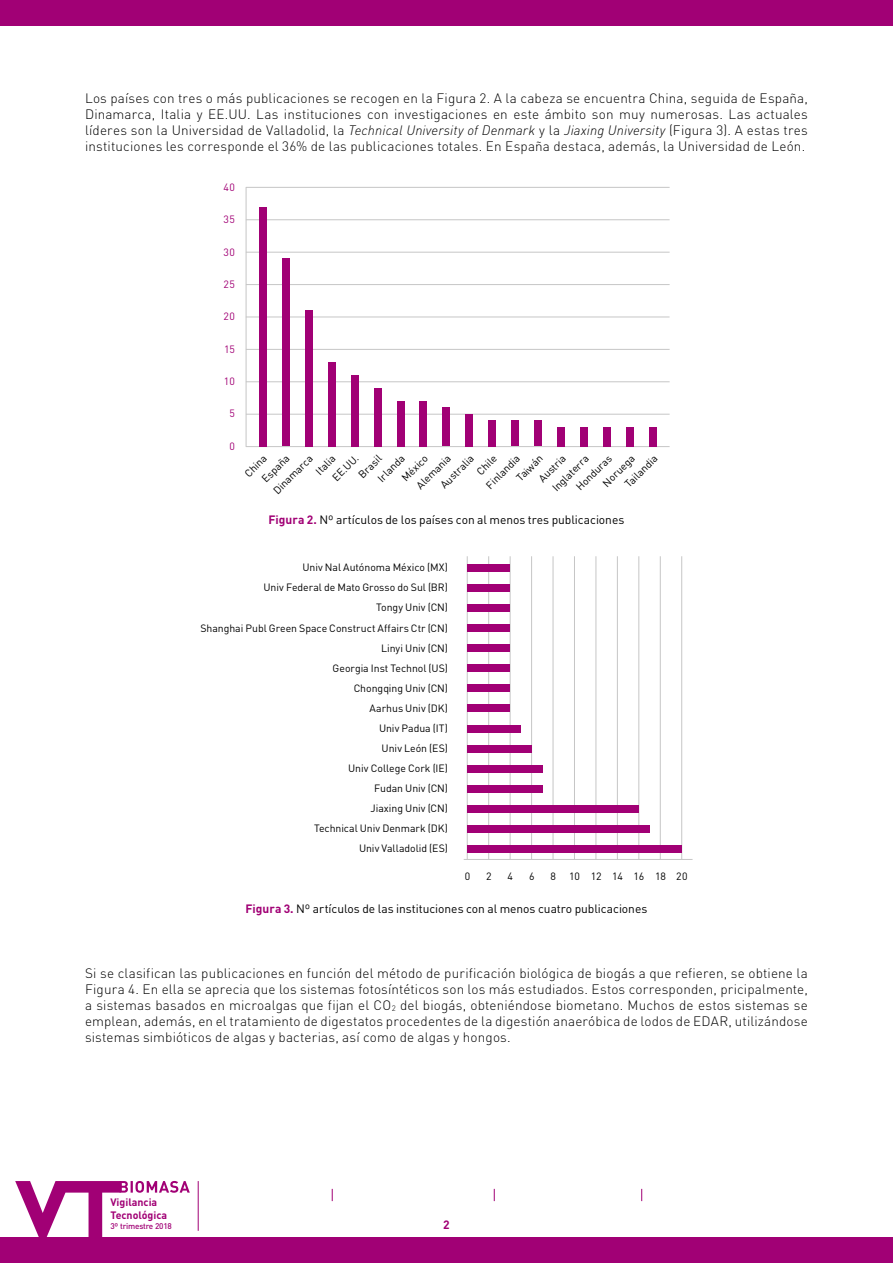
<style>
.page{position:relative;width:893px;height:1263px;background:#fff}
.page>*{position:absolute;margin:0;border:0;box-sizing:border-box;transform-origin:0 0}
.t1{font:300 13.5px/16.2px "DIN Pro";letter-spacing:.01em;color:#000;text-align:justify}
.t2{font:12px "DIN Pro";letter-spacing:-.005em;color:#000}
.t3{font:700 12px "DIN Pro";color:#a10075}
.t4{font:700 10.65px/12.8px "DIN Pro";color:#a10075}
.t5{font:10.5px/20.1px "DIN Pro";letter-spacing:-.005em;color:#000}
.t6{font:10.5px "DIN Pro";letter-spacing:.035em;color:#a10075}
.t7{font:500 8.1px "DIN Pro";letter-spacing:-.02em;color:#a10075}
.s1{font-style:italic}
.s2{font-weight:700;color:#a10075}
</style>
<div class="page">
<div style="left:0;top:1237px;width:893px;height:26px;background:#a10075"></div>
<hr style="left:198px;top:1181px;width:1px;height:50px;background:#a10075">
<div style="left:0;top:0;width:893px;height:26px;background:#a10075"></div>
<svg style="left:15px;top:1181px;width:175px;height:56px"></svg>
<svg style="left:494px;top:1189px;width:1px;height:12px"></svg>
<svg style="left:332px;top:1189px;width:1px;height:12px"></svg>
<svg style="left:641px;top:1189px;width:1px;height:12px"></svg>
<hr style="left:246px;top:446px;width:424px;height:1px;background:#c6c6c6">
<hr style="left:246px;top:414px;width:424px;height:1px;background:#c6c6c6">
<hr style="left:246px;top:187px;width:1px;height:260px;background:#c6c6c6">
<hr style="left:246px;top:381px;width:424px;height:1px;background:#c6c6c6">
<hr style="left:246px;top:349px;width:424px;height:1px;background:#c6c6c6">
<hr style="left:246px;top:317px;width:424px;height:1px;background:#c6c6c6">
<hr style="left:246px;top:284px;width:424px;height:1px;background:#c6c6c6">
<hr style="left:246px;top:252px;width:424px;height:1px;background:#c6c6c6">
<hr style="left:246px;top:219px;width:424px;height:1px;background:#c6c6c6">
<hr style="left:246px;top:187px;width:424px;height:1px;background:#c6c6c6">
<div style="left:259px;top:207px;width:7px;height:239px;background:#a10075"></div>
<div style="left:351px;top:375px;width:7px;height:71px;background:#a10075"></div>
<div style="left:443px;top:408px;width:7px;height:38px;background:#a10075"></div>
<div style="left:282px;top:258px;width:7px;height:188px;background:#a10075"></div>
<div style="left:374px;top:388px;width:7px;height:58px;background:#a10075"></div>
<div style="left:466px;top:414px;width:7px;height:32px;background:#a10075"></div>
<div style="left:305px;top:310px;width:7px;height:136px;background:#a10075"></div>
<div style="left:397px;top:401px;width:7px;height:45px;background:#a10075"></div>
<div style="left:489px;top:420px;width:7px;height:27px;background:#a10075"></div>
<div style="left:328px;top:362px;width:7px;height:84px;background:#a10075"></div>
<div style="left:420px;top:401px;width:7px;height:45px;background:#a10075"></div>
<div style="left:512px;top:420px;width:7px;height:26px;background:#a10075"></div>
<div style="left:535px;top:420px;width:7px;height:26px;background:#a10075"></div>
<div style="left:558px;top:427px;width:7px;height:19px;background:#a10075"></div>
<div style="left:627px;top:427px;width:7px;height:19px;background:#a10075"></div>
<div style="left:581px;top:427px;width:7px;height:19px;background:#a10075"></div>
<div style="left:650px;top:427px;width:7px;height:19px;background:#a10075"></div>
<div style="left:604px;top:427px;width:7px;height:19px;background:#a10075"></div>
<hr style="left:464px;top:859px;width:228px;height:1px;background:#c6c6c6">
<hr style="left:467px;top:556px;width:1px;height:304px;background:#c6c6c6">
<hr style="left:510px;top:556px;width:1px;height:304px;background:#c6c6c6">
<hr style="left:531px;top:556px;width:1px;height:304px;background:#c6c6c6">
<hr style="left:574px;top:556px;width:1px;height:304px;background:#c6c6c6">
<hr style="left:617px;top:556px;width:1px;height:304px;background:#c6c6c6">
<hr style="left:660px;top:556px;width:1px;height:304px;background:#c6c6c6">
<hr style="left:488px;top:556px;width:1px;height:304px;background:#c6c6c6">
<hr style="left:553px;top:556px;width:1px;height:304px;background:#c6c6c6">
<hr style="left:596px;top:556px;width:1px;height:304px;background:#c6c6c6">
<hr style="left:639px;top:556px;width:1px;height:304px;background:#c6c6c6">
<hr style="left:681px;top:556px;width:1px;height:304px;background:#c6c6c6">
<div style="left:467px;top:685px;width:43px;height:7px;background:#a10075"></div>
<div style="left:467px;top:665px;width:43px;height:7px;background:#a10075"></div>
<div style="left:467px;top:645px;width:43px;height:7px;background:#a10075"></div>
<div style="left:467px;top:625px;width:43px;height:7px;background:#a10075"></div>
<div style="left:467px;top:605px;width:43px;height:7px;background:#a10075"></div>
<div style="left:467px;top:584px;width:43px;height:8px;background:#a10075"></div>
<div style="left:467px;top:564px;width:43px;height:7px;background:#a10075"></div>
<div style="left:467px;top:705px;width:43px;height:7px;background:#a10075"></div>
<div style="left:467px;top:725px;width:54px;height:7px;background:#a10075"></div>
<div style="left:467px;top:745px;width:65px;height:7px;background:#a10075"></div>
<div style="left:467px;top:765px;width:75px;height:7px;background:#a10075"></div>
<div style="left:467px;top:785px;width:75px;height:7px;background:#a10075"></div>
<div style="left:467px;top:805px;width:172px;height:7px;background:#a10075"></div>
<div style="left:467px;top:825px;width:183px;height:7px;background:#a10075"></div>
<div style="left:467px;top:845px;width:215px;height:7px;background:#a10075"></div>
<p class="t1" style="left:85px;top:88px;width:724px">Los países con tres o más publicaciones se recogen en la Figura 2. A la cabeza se encuentra China, seguida de España, Dinamarca, Italia y EE.UU. Las instituciones con investigaciones en este ámbito son muy numerosas. Las actuales líderes son la Universidad de Valladolid, la <span class="s1">Technical University of Denmark</span> y la <span class="s1">Jiaxing University</span> (Figura 3). A estas tres instituciones les corresponde el 36% de las publicaciones totales. En España destaca, además, la Universidad de León.</p>
<p class="t6" style="left:223px;top:179px;width:13px">40</p>
<p class="t6" style="left:223px;top:211px;width:13px">35</p>
<p class="t6" style="left:223px;top:244px;width:13px">30</p>
<p class="t6" style="left:224px;top:276px;width:13px">25</p>
<p class="t6" style="left:223px;top:308px;width:13px">20</p>
<p class="t6" style="left:224px;top:341px;width:12px">15</p>
<p class="t6" style="left:224px;top:373px;width:12px">10</p>
<p class="t6" style="left:229px;top:405px;width:7px">5</p>
<p class="t6" style="left:229px;top:437px;width:7px">0</p>
<p class="t5" style="left:352px;top:468px;width:29px;rotate:-45deg">Brasil</p>
<p class="t5" style="left:470px;top:469px;width:44px;line-height:16.2px;rotate:-45deg">Chile<br>Finlandia</p>
<p class="t5" style="left:597px;top:477px;width:42px;rotate:-45deg">Noruega</p>
<p class="t5" style="left:326px;top:471px;width:34px;rotate:-45deg">EE.UU.</p>
<p class="t5" style="left:570px;top:481px;width:47px;rotate:-45deg">Honduras</p>
<p class="t5" style="left:396px;top:471px;width:34px;rotate:-45deg">México</p>
<p class="t5" style="left:522px;top:462px;width:35px;line-height:16.2px;text-indent:-15px;rotate:-45deg">Taiwán<br>Austria</p>
<p class="t5" style="left:372px;top:472px;width:35px;rotate:-45deg">Irlanda</p>
<p class="t5" style="left:619px;top:478px;width:43px;rotate:-45deg">Tailandia</p>
<p class="t5" style="left:246px;top:463px;width:52px;line-height:16.2px;text-indent:-8px;rotate:-45deg">China<br>España<br>Dinamarca</p>
<p class="t5" style="left:410px;top:479px;width:45px;rotate:-45deg">Alemania</p>
<p class="t5" style="left:310px;top:465px;width:25px;rotate:-45deg">Italia</p>
<p class="t5" style="left:434px;top:479px;width:44px;rotate:-45deg">Australia</p>
<p class="t5" style="left:546px;top:482px;width:48px;rotate:-45deg">Inglaterra</p>
<p class="t2" style="left:269px;top:510px;width:357px"><span class="s2">Figura 2.</span> Nº artículos de los países con al menos tres publicaciones</p>
<p class="t5" style="left:200px;top:556px;width:249px;text-align:right">Univ Nal Autónoma México (MX)<br>Univ Federal de Mato Grosso do Sul (BR)<br>Tongy Univ (CN)<br>Shanghai Publ Green Space Construct Affairs Ctr (CN)<br>Linyi Univ (CN)<br>Georgia Inst Technol (US)<br>Chongqing Univ (CN)<br>Aarhus Univ (DK)<br>Univ Padua (IT)<br>Univ León (ES)<br>Univ College Cork (IE)<br>Fudan Univ (CN)<br>Jiaxing Univ (CN)<br>Technical Univ Denmark (DK)<br>Univ Valladolid (ES)</p>
<p class="t5" style="left:465px;top:865px;width:7px">0</p>
<p class="t5" style="left:486px;top:865px;width:7px">2</p>
<p class="t5" style="left:508px;top:865px;width:7px">4</p>
<p class="t5" style="left:529px;top:865px;width:7px">6</p>
<p class="t5" style="left:550px;top:865px;width:7px">8</p>
<p class="t5" style="left:569px;top:865px;width:120px">10 12 14 16 18 20</p>
<p class="t2" style="left:246px;top:899px;width:403px"><span class="s2">Figura 3.</span> Nº artículos de las instituciones con al menos cuatro publicaciones</p>
<p class="t1" style="left:85px;top:963px;width:724px">Si se clasifican las publicaciones en función del método de purificación biológica de biogás a que refieren, se obtiene la Figura 4. En ella se aprecia que los sistemas fotosíntéticos son los más estudiados. Estos corresponden, pricipalmente, a sistemas basados en microalgas que fijan el CO<sub>2</sub> del biogás, obteniéndose biometano. Muchos de estos sistemas se emplean, además, en el tratamiento de digestatos procedentes de la digestión anaeróbica de lodos de EDAR, utilizándose sistemas simbióticos de algas y bacterias, así como de algas y hongos.</p>
<p class="t4" style="left:110px;top:1194px;width:58px">Vigilancia<br>Tecnológica</p>
<p class="t7" style="left:110px;top:1219px;width:63px">3º trimestre 2018</p>
<p class="t3" style="left:443px;top:1215px;width:8px">2</p>
</div>
